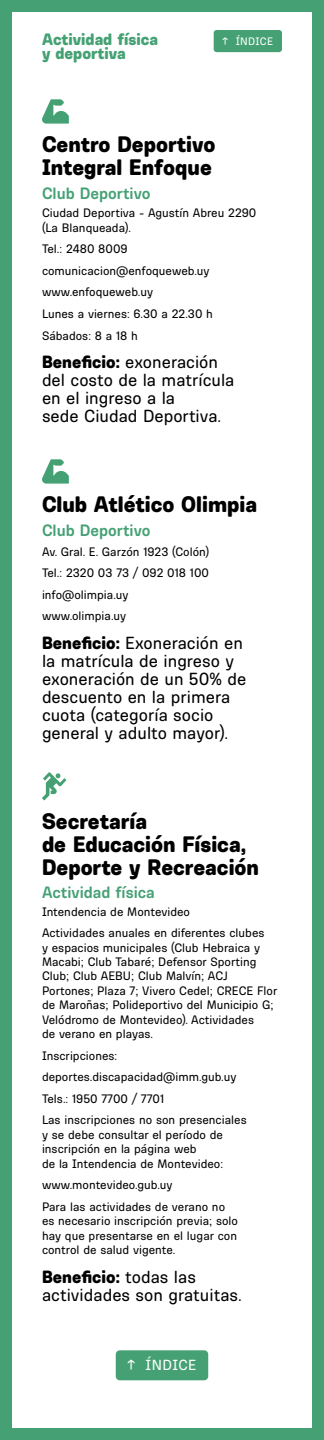
<style>
.page{position:relative;width:324px;height:1440px;background:#fff}
.page>*{position:absolute;margin:0;border:0;box-sizing:border-box;transform-origin:0 0}
.t1{font:900 22.8px/22.8px "Ciudadana";color:#000}
.t2{font:18px/18px "Ciudadana";color:#000}
.t3{font:700 16.8px "Ciudadana";color:#45a174}
.t4{font:900 16.8px/14.4px "Ciudadana";color:#45a174}
.t5{font:15.03px "Ciudadana";letter-spacing:.03em;color:#fff}
.t6{font:12.6px/21.6px "Ciudadana";color:#000}
.t7{font:11.1px "Ciudadana";letter-spacing:.03em;color:#fff}
.s1{font-weight:900}
</style>
<div class="page">
<div style="left:0;top:1428px;width:324px;height:12px;background:#45a174"></div>
<div style="left:0;top:1px;width:12px;height:1427px;background:#45a174"></div>
<div style="left:312px;top:2px;width:12px;height:1426px;background:#45a174"></div>
<div style="left:0;top:0;width:324px;height:12px;background:#45a174"></div>
<svg style="left:42px;top:99px;width:27px;height:25px"></svg>
<svg style="left:42px;top:459px;width:27px;height:25px"></svg>
<svg style="left:42px;top:772px;width:24px;height:28px"></svg>
<div style="left:116px;top:1350px;width:92px;height:30px;background:#45a174;border-radius:4px"></div>
<div style="left:214px;top:30px;width:68px;height:22px;background:#45a174;border-radius:3px"></div>
<h3 class="t4" style="left:42px;top:31px;width:118px">Actividad física y deportiva</h3>
<p class="t7" style="left:222px;top:35px;width:52px">↑ ÍNDICE</p>
<h1 class="t1" style="left:42px;top:133px;width:175px">Centro Deportivo<br>Integral Enfoque</h1>
<h3 class="t3" style="left:42px;top:183px;width:110px">Club Deportivo</h3>
<p class="t6" style="left:42px;top:206px;width:216px;line-height:14.4px">Ciudad Deportiva - Agustín Abreu 2290 (La Blanqueada).</p>
<p class="t6" style="left:42px;top:238px;width:172px">Tel.: 2480 8009 comunicacion@enfoqueweb.uy www.enfoqueweb.uy<br>Lunes a viernes: 6.30 a 22.30 h<br>Sábados: 8 a 18 h</p>
<h2 class="t2" style="left:42px;top:353px;width:194px"><span class="s1">Beneficio:</span> exoneración del costo de la matrícula en el ingreso a la<br>sede Ciudad Deportiva.</h2>
<h1 class="t1" style="left:42px;top:493px;width:217px">Club Atlético Olimpia</h1>
<h3 class="t3" style="left:42px;top:520px;width:110px">Club Deportivo</h3>
<p class="t6" style="left:42px;top:540px;width:169px">Av. Gral. E. Garzón 1923 (Colón)<br>Tel.: 2320 03 73 / 092 018 100 info@olimpia.uy www.olimpia.uy</p>
<h2 class="t2" style="left:42px;top:634px;width:206px"><span class="s1">Beneficio:</span> Exoneración en la matrícula de ingreso y exoneración de un 50% de descuento en la primera cuota (categoría socio general y adulto mayor).</h2>
<h1 class="t1" style="left:42px;top:809px;width:219px">Secretaría<br>de Educación Física,<br>Deporte y Recreación</h1>
<h3 class="t3" style="left:42px;top:882px;width:114px">Actividad física</h3>
<p class="t6" style="left:42px;top:900px;width:224px">Intendencia de Montevideo<br>Actividades anuales en diferentes clubes</p>
<p class="t6" style="left:42px;top:940px;width:237px;line-height:14.4px">y espacios municipales (Club Hebraica y Macabi; Club Tabaré; Defensor Sporting Club; Club AEBU; Club Malvín; ACJ Portones; Plaza 7; Vivero Cedel; CRECE Flor de Maroñas; Polideportivo del Municipio G; Velódromo de Montevideo). Actividades<br>de verano en playas.</p>
<p class="t6" style="left:42px;top:1044px;width:206px">Inscripciones: deportes.discapacidad@imm.gub.uy<br>Tels.: 1950 7700 / 7701<br>Las inscripciones no son presenciales</p>
<p class="t6" style="left:42px;top:1127px;width:183px;line-height:14.4px">y se debe consultar el período de inscripción en la página web<br>de la Intendencia de Montevideo:</p>
<p class="t6" style="left:42px;top:1174px;width:185px">www.montevideo.gub.uy<br>Para las actividades de verano no</p>
<p class="t6" style="left:42px;top:1214px;width:198px;line-height:14.4px;text-align:justify">es necesario inscripción previa; solo hay que presentarse en el lugar con control de salud vigente.</p>
<h2 class="t2" style="left:42px;top:1267px;width:201px"><span class="s1">Beneficio:</span> todas las actividades son gratuitas.</h2>
<p class="t5" style="left:128px;top:1356px;width:70px">↑ ÍNDICE</p>
</div>
